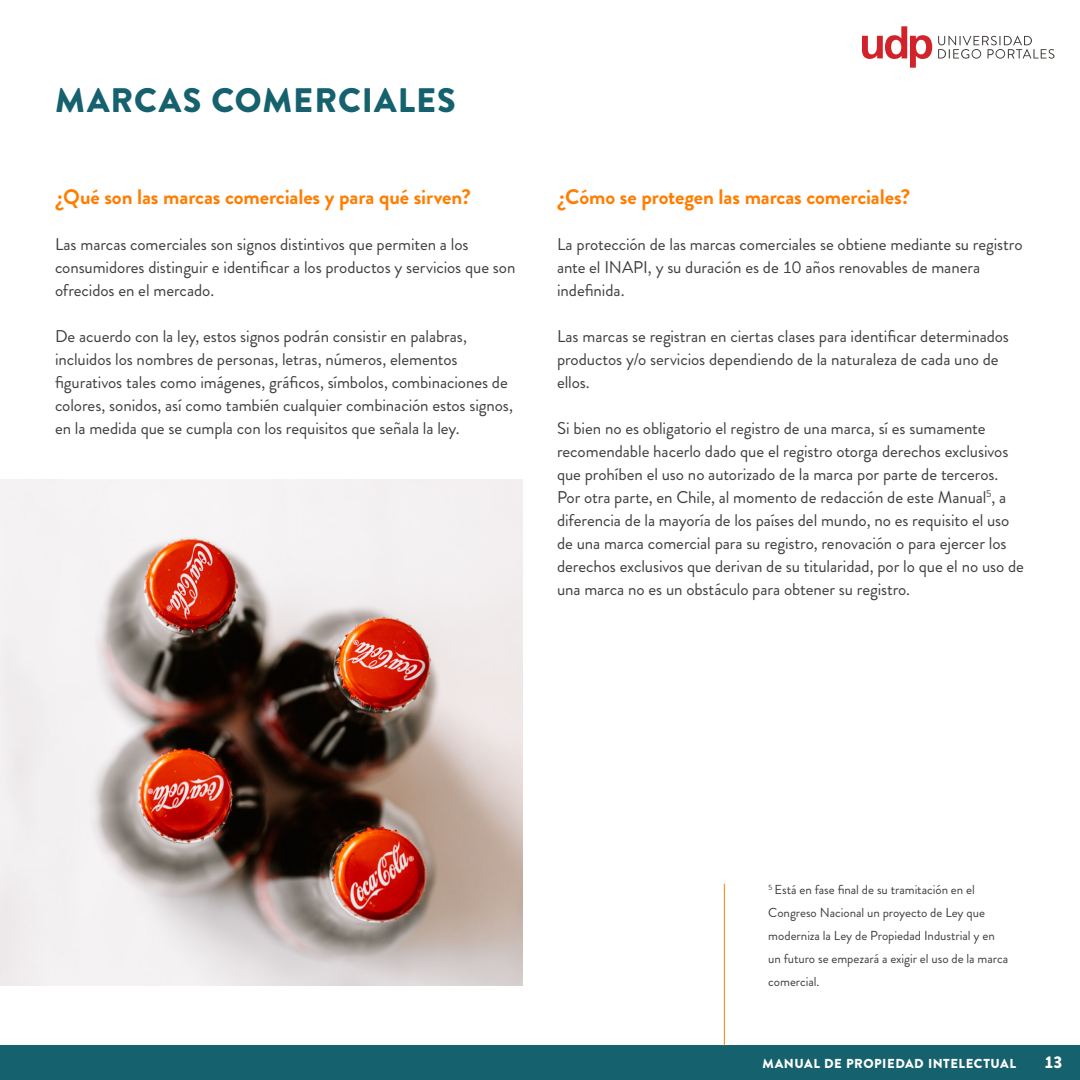
<style>
.page{position:relative;width:1080px;height:1080px;background:#fff}
.page>*{position:absolute;margin:0;border:0;box-sizing:border-box;transform-origin:0 0}
.t1{font:900 34px "Brandon Grotesque";letter-spacing:.03em;color:#15616d}
.t2{font:700 21px "Brandon Grotesque";letter-spacing:-.005em;color:#ff7d00}
.t3{font:17px/23px "Brandon Grotesque";letter-spacing:-.005em;color:#3f3e3e}
.t4{font:900 17px "Brandon Grotesque";color:#fff}
.t5{font:13px/23px "Brandon Grotesque";letter-spacing:-.005em;color:#3f3e3e}
.t6{font:900 13px "Brandon Grotesque";letter-spacing:.04em;color:#fff}
</style>
<div class="page">
<div style="left:0;top:1046px;width:1080px;height:34px;background:#15616d"></div>
<svg style="left:862px;top:26px;width:70px;height:42px"></svg>
<svg style="left:938px;top:36px;width:116px;height:23px"></svg>
<hr style="left:724px;top:884px;width:1px;height:162px;background:#ff7d00">
<img style="left:0;top:480px;width:523px;height:506px">
<h1 class="t1" style="left:55px;top:76px;width:402px">MARCAS COMERCIALES</h1>
<p class="t2" style="left:55px;top:182px;width:418px">¿Qué son las marcas comerciales y para qué sirven?</p>
<p class="t3" style="left:55px;top:233px;width:462px">Las marcas comerciales son signos distintivos que permiten a los consumidores distinguir e identificar a los productos y servicios que son ofrecidos en el mercado.</p>
<p class="t3" style="left:55px;top:325px;width:460px">De acuerdo con la ley, estos signos podrán consistir en palabras, incluidos los nombres de personas, letras, números, elementos figurativos tales como imágenes, gráficos, símbolos, combinaciones de colores, sonidos, así como también cualquier combinación estos signos, en la medida que se cumpla con los requisitos que señala la ley.</p>
<p class="t2" style="left:557px;top:182px;width:355px">¿Cómo se protegen las marcas comerciales?</p>
<p class="t3" style="left:557px;top:233px;width:467px">La protección de las marcas comerciales se obtiene mediante su registro ante el INAPI, y su duración es de 10 años renovables de manera indefinida.</p>
<p class="t3" style="left:557px;top:325px;width:454px">Las marcas se registran en ciertas clases para identificar determinados productos y/o servicios dependiendo de la naturaleza de cada uno de ellos.</p>
<p class="t3" style="left:557px;top:417px;width:469px">Si bien no es obligatorio el registro de una marca, sí es sumamente recomendable hacerlo dado que el registro otorga derechos exclusivos que prohíben el uso no autorizado de la marca por parte de terceros.<br>Por otra parte, en Chile, al momento de redacción de este Manual<sup>5</sup>, a diferencia de la mayoría de los países del mundo, no es requisito el uso de una marca comercial para su registro, renovación o para ejercer los derechos exclusivos que derivan de su titularidad, por lo que el no uso de una marca no es un obstáculo para obtener su registro.</p>
<p class="t5" style="left:768px;top:878px;width:242px"><sup>5</sup> Está en fase final de su tramitación en el Congreso Nacional un proyecto de Ley que moderniza la Ley de Propiedad Industrial y en un futuro se empezará a exigir el uso de la marca comercial.</p>
<p class="t6" style="left:763px;top:1055px;width:255px">MANUAL DE PROPIEDAD INTELECTUAL</p>
<p class="t4" style="left:1044px;top:1050px;width:20px">13</p>
</div>
